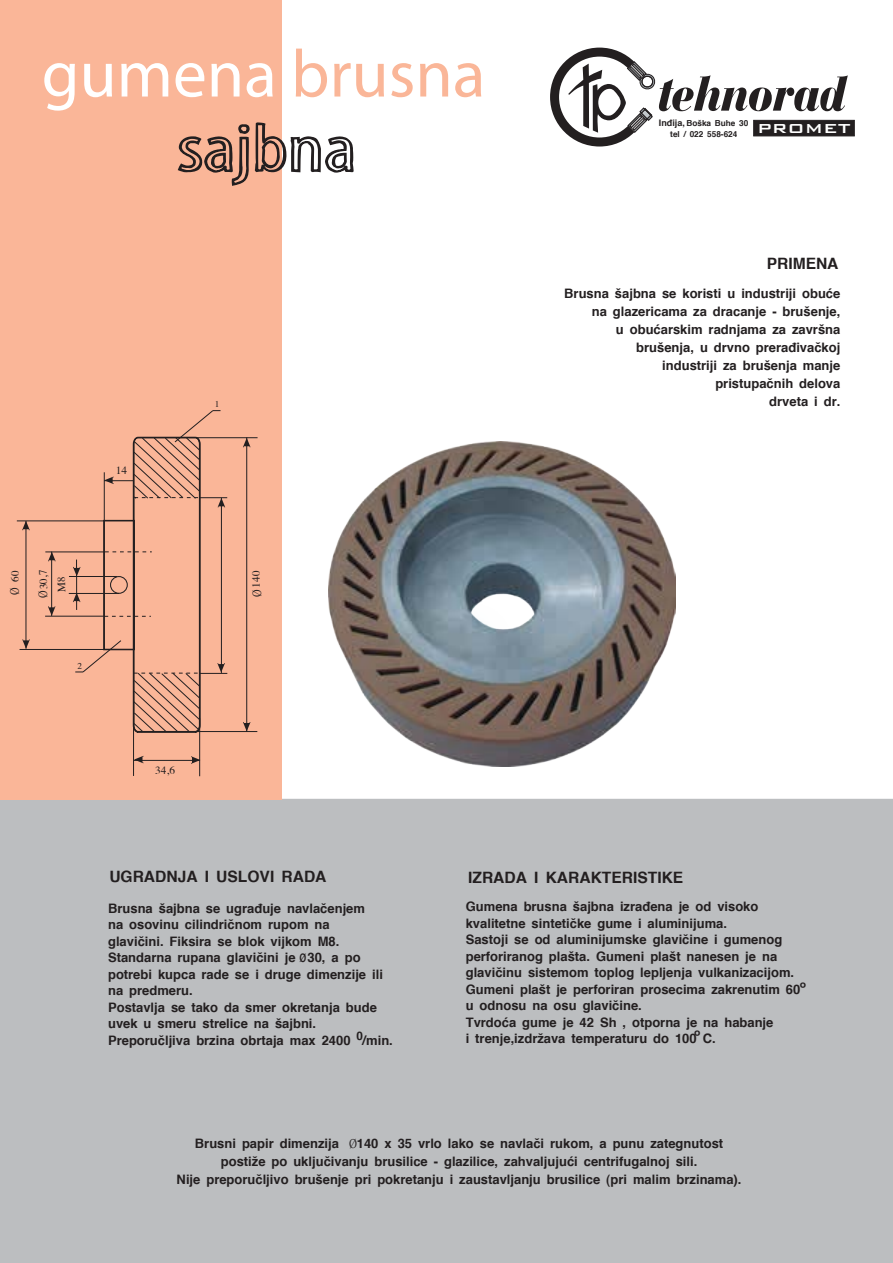
<style>
.page{position:relative;width:893px;height:1263px;background:#fff}
.page>*{position:absolute;margin:0;border:0;box-sizing:border-box;transform-origin:0 0}
.t1{font:67.5px "Myriad";color:#fff}
.t2{font:18px "Yu Helvetica.Bold";color:#231f20}
.t3{font:15px/16.5px "Yu Helvetica.Bold";color:#231f20}
.t4{font:13.5px "Warnock Pro";color:#231f20;scale:.75 1}
.t5{font:13.5px "Yu Helvetica.Bold";color:#231f20;scale:.75 1}
.t6{font:13.5px "Yu Helvetica.Bold";color:#231f20}
.t7{font:12.75px "Warnock Pro";color:#231f20;scale:.75 1}
.t8{font:12.6px/18px "Yu Times";color:#231f20}
.t9{font:10.35px "Yu Times";color:#231f20}
.t10{font:9.45px/10.8px "Yu Helvetica.Bold";color:#231f20}
.s1{color:#fab698}
.s2{font-size:10.35px}
.s3{font-family:"Warnock Pro";font-size:12.75px}
</style>
<div class="page">
<div style="left:0;top:799px;width:893px;height:464px;background:#bcbec0"></div>
<div style="left:0;top:0;width:282px;height:799px;background:#fab698"></div>
<hr style="left:51px;top:552px;width:1px;height:64px;background:#231f20">
<hr style="left:26px;top:521px;width:1px;height:128px;background:#231f20">
<hr style="left:133px;top:716px;width:1px;height:60px;background:#231f20">
<hr style="left:199px;top:718px;width:1px;height:58px;background:#231f20">
<hr style="left:134px;top:760px;width:66px;height:1px;background:#231f20">
<svg style="left:22px;top:522px;width:8px;height:8px"></svg>
<svg style="left:48px;top:553px;width:8px;height:8px"></svg>
<svg style="left:48px;top:606px;width:7px;height:10px"></svg>
<svg style="left:22px;top:639px;width:8px;height:10px"></svg>
<svg style="left:191px;top:756px;width:9px;height:8px"></svg>
<svg style="left:73px;top:410px;width:154px;height:324px"></svg>
<svg style="left:134px;top:756px;width:9px;height:7px"></svg>
<hr style="left:246px;top:438px;width:1px;height:293px;background:#231f20">
<svg style="left:243px;top:438px;width:8px;height:9px"></svg>
<svg style="left:243px;top:722px;width:8px;height:9px"></svg>
<div style="left:104px;top:520px;width:30px;height:130px;border:1px solid #231f20"></div>
<hr style="left:17px;top:521px;width:87px;height:1px;background:#231f20">
<hr style="left:20px;top:649px;width:84px;height:1px;background:#231f20">
<hr style="left:196px;top:731px;width:61px;height:1px;background:#231f20">
<hr style="left:196px;top:437px;width:62px;height:1px;background:#231f20">
<hr style="left:45px;top:616px;width:59px;height:1px;background:#231f20">
<hr style="left:45px;top:552px;width:60px;height:1px;background:#231f20">
<hr style="left:69px;top:593px;width:50px;height:1px;background:#231f20">
<hr style="left:69px;top:576px;width:48px;height:1px;background:#231f20">
<svg style="left:177px;top:122px;width:177px;height:64px"></svg>
<img style="left:328px;top:442px;width:348px;height:324px">
<svg style="left:550px;top:47px;width:298px;height:100px"></svg>
<div style="left:754px;top:120px;width:100px;height:16px;background:#231f20;border:1px solid #231f20"></div>
<h1 class="t1" style="left:42px;top:40px;width:445px">gumena <span class="s1">brusna</span></h1>
<p class="t10" style="left:670px;top:117px;width:182px;text-indent:-11px"><span class="s2">In|ija,</span> Bo{ka Buhe 30<br>tel / 022 558-624 <sup>PROMET</sup></p>
<p class="t8" style="left:116px;top:461px;width:13px">14</p>
<p class="t9" style="left:215px;top:398px;width:6px">1</p>
<p class="t8" style="left:5px;top:595px;width:26px;rotate:-90deg"><span class="s3">Ø</span> 60</p>
<p class="t8" style="left:34px;top:593px;width:24px;rotate:-92deg">30,7<br>M8</p>
<p class="t7" style="left:35px;top:598px;width:12px;rotate:-90deg">Ø</p>
<p class="t7" style="left:249px;top:597px;width:12px;rotate:-90deg">Ø</p>
<p class="t9" style="left:78px;top:660px;width:6px">2</p>
<p class="t2" style="left:767px;top:253px;width:73px">PRIMENA</p>
<p class="t3" style="left:564px;top:283px;width:278px;line-height:18px;text-align:right">Brusna {ajbna se koristi u industriji obu}e na glazericama za dracanje - bru{enje,<br>u obu}arskim radnjama za zavr{na bru{enja, u drvno prera|iva~koj<br>industriji za bru{enja manje<br>pristupa~nih delova<br>drveta i dr.</p>
<p class="t8" style="left:155px;top:760px;width:21px">34,6</p>
<p class="t2" style="left:109px;top:865px;width:219px">UGRADNJA I USLOVI RADA</p>
<p class="t3" style="left:108px;top:899px;width:286px">Brusna {ajbna se ugra|uje navla~enjem<br>na osovinu cilindri~nom rupom na<br>glavi~ini. Fiksira se blok vijkom M8.<br>Standarna rupana glavi~ini je 30, a po potrebi kupca rade se i druge dimenzije ili na predmeru.<br>Postavlja se tako da smer okretanja bude uvek u smeru strelice na {ajbni.<br>Preporu~ljiva brzina obrtaja max 2400 /min.</p>
<p class="t5" style="left:299px;top:949px;width:11px">Ø</p>
<p class="t6" style="left:357px;top:1028px;width:8px">0</p>
<p class="t2" style="left:468px;top:866px;width:217px">IZRADA I KARAKTERISTIKE</p>
<p class="t3" style="left:466px;top:898px;width:336px">Gumena brusna {ajbna izra|ena je od visoko kvalitetne sinteti~ke gume i aluminijuma.<br>Sastoji se od aluminijumske glavi~ine i gumenog perforiranog pla{ta. Gumeni pla{t nanesen je na glavi~inu sistemom toplog lepljenja vulkanizacijom.<br>Gumeni pla{t je perforiran prosecima zakrenutim 60 u odnosu na osu glavi~ine.<br>Tvrdo}a gume je 42 Sh , otporna je na habanje<br>i trenje,izdr`ava temperaturu do 100 C.</p>
<p class="t2" style="left:800px;top:977px;width:7px">º</p>
<p class="t2" style="left:694px;top:1025px;width:7px">º</p>
<p class="t3" style="left:177px;top:1133px;width:566px;line-height:18px;text-align:center">Brusni papir dimenzija 140 x 35 vrlo lako se navla~i rukom, a punu zategnutost posti`e po uklju~ivanju brusilice - glazilice, zahvaljuju}i centrifugalnoj sili.<br>Nije preporu~ljivo bru{enje pri pokretanju i zaustavljanju brusilice (pri malim brzinama).</p>
<p class="t4" style="left:349px;top:1135px;width:12px">Ø</p>
</div>
